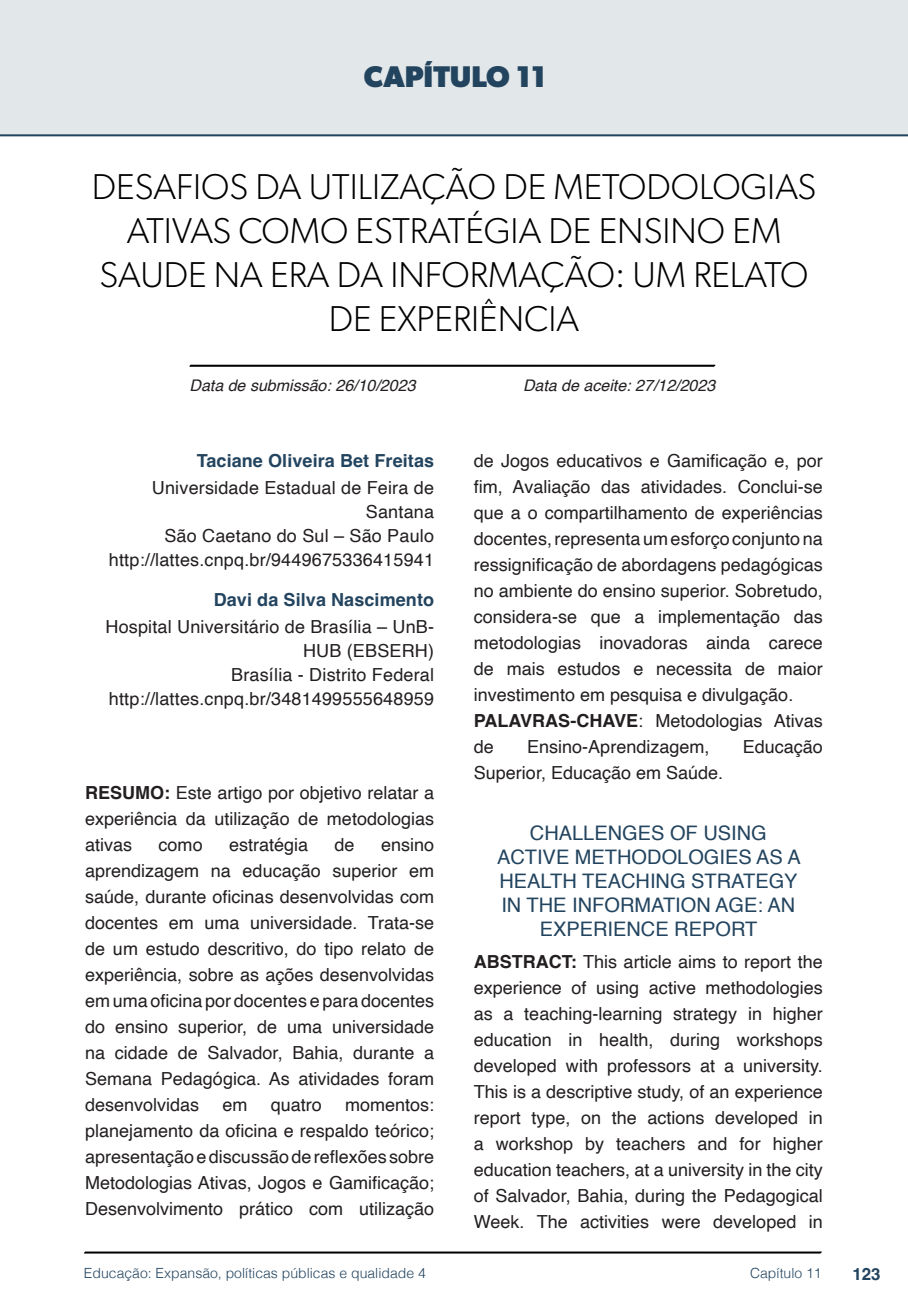
<style>
.page{position:relative;width:908px;height:1304px;background:#fff}
.page>*{position:absolute;margin:0;border:0;box-sizing:border-box;transform-origin:0 0}
.t1{font:300 36px/44px "Gibson";color:#000;text-align:center}
.t2{font:700 30px "Gibson";color:#23445f}
.t3{font:20px/24px "Helvetica";color:#23445f;text-align:center}
.t4{font:18px/26px "Helvetica";color:#231f20;text-align:justify}
.t5{font:700 18px "Helvetica";letter-spacing:.005em;color:#23445f}
.t6{font:700 16.8px "Helvetica";color:#23445f}
.t7{font:italic 16px "Helvetica";color:#231f20}
.t8{font:300 14px "Helvetica";color:#23445f}
.s1{font-weight:700}
</style>
<div class="page">
<svg style="left:84px;top:1251px;width:737px;height:3px;background:#515151"></svg>
<svg style="left:189px;top:364px;width:526px;height:3px;background:#4f4f4f"></svg>
<div style="left:0;top:0;width:907px;height:136px;background:#e2e7e9"></div>
<div style="left:44px;top:72px;width:68px;height:61px;background:#e2e7e9"></div>
<h2 class="t2" style="left:364px;top:58px;width:183px">CAPÍTULO 11</h2>
<h1 class="t1" style="left:92px;top:164px;width:725px">DESAFIOS DA UTILIZAÇÃO DE METODOLOGIAS<br>ATIVAS COMO ESTRATÉGIA DE ENSINO EM<br>SAUDE NA ERA DA INFORMAÇÃO: UM RELATO<br>DE EXPERIÊNCIA</h1>
<p class="t7" style="left:189px;top:373px;width:227px">Data de submissão: 26/10/2023</p>
<p class="t7" style="left:523px;top:373px;width:194px">Data de aceite: 27/12/2023</p>
<p class="t5" style="left:196px;top:450px;width:239px">Taciane Oliveira Bet Freitas</p>
<p class="t4" style="left:109px;top:477px;width:326px;line-height:24px;text-align:right">Universidade Estadual de Feira de<br>Santana<br>São Caetano do Sul – São Paulo http://lattes.cnpq.br/9449675336415941</p>
<p class="t5" style="left:214px;top:588px;width:222px">Davi da Silva Nascimento</p>
<p class="t4" style="left:105px;top:615px;width:330px;line-height:24px;text-align:right">Hospital Universitário de Brasília – UnB-<br>HUB (EBSERH)<br>Brasília - Distrito Federal http://lattes.cnpq.br/3481499555648959</p>
<p class="t4" style="left:85px;top:780px;width:350px"><span class="s1">RESUMO:</span> Este artigo por objetivo relatar a experiência da utilização de metodologias ativas</p>
<p class="t4" style="left:158px;top:832px;width:46px">como</p>
<p class="t4" style="left:229px;top:832px;width:81px">estratégia</p>
<p class="t4" style="left:334px;top:832px;width:22px">de</p>
<p class="t4" style="left:85px;top:832px;width:350px;text-indent:296px">ensino aprendizagem na educação superior em saúde, durante oficinas desenvolvidas com docentes em uma universidade. Trata-se de um estudo descritivo, do tipo relato de experiência, sobre as ações desenvolvidas em uma oficina por docentes e para docentes do ensino superior, de uma universidade na cidade de Salvador, Bahia, durante a Semana Pedagógica. As atividades foram desenvolvidas</p>
<p class="t4" style="left:85px;top:1092px;width:350px;text-indent:260px">momentos: planejamento da oficina e respaldo teórico; apresentação e discussão de reflexões sobre Metodologias Ativas, Jogos e Gamificação; Desenvolvimento prático com utilização</p>
<p class="t4" style="left:222px;top:1092px;width:27px">em</p>
<p class="t4" style="left:270px;top:1092px;width:53px">quatro</p>
<p class="t4" style="left:473px;top:448px;width:350px;text-align:left">de Jogos educativos e Gamificação e, por fim, Avaliação das atividades. Conclui-se que a o compartilhamento de experiências docentes, representa um esforço conjunto na ressignificação de abordagens pedagógicas no ambiente do ensino superior. Sobretudo, considera-se que a implementação das metodologias inovadoras ainda carece de mais estudos e necessita de maior investimento em pesquisa e divulgação.<br><span class="s1">PALAVRAS-CHAVE</span>: Metodologias Ativas de</p>
<p class="t4" style="left:527px;top:734px;width:184px">Ensino-Aprendizagem,</p>
<p class="t4" style="left:742px;top:734px;width:82px">Educação</p>
<p class="t4" style="left:473px;top:760px;width:251px">Superior, Educação em Saúde.</p>
<p class="t3" style="left:497px;top:822px;width:305px">CHALLENGES OF USING<br>ACTIVE METHODOLOGIES AS A<br>HEALTH TEACHING STRATEGY<br>IN THE INFORMATION AGE: AN<br>EXPERIENCE REPORT</p>
<p class="t4" style="left:473px;top:949px;width:350px"><span class="s1">ABSTRACT:</span> This article aims to report the experience of using active methodologies as a teaching-learning strategy in higher education in health, during workshops developed with professors at a university.<br>This is a descriptive study, of an experience report type, on the actions developed in a workshop by teachers and for higher education teachers, at a university in the city of Salvador, Bahia, during the Pedagogical Week. The activities were developed in</p>
<p class="t8" style="left:84px;top:1261px;width:343px">Educação: Expansão, políticas públicas e qualidade 4</p>
<p class="t8" style="left:749px;top:1261px;width:73px">Capítulo 11</p>
<p class="t6" style="left:851px;top:1264px;width:30px">123</p>
</div>
